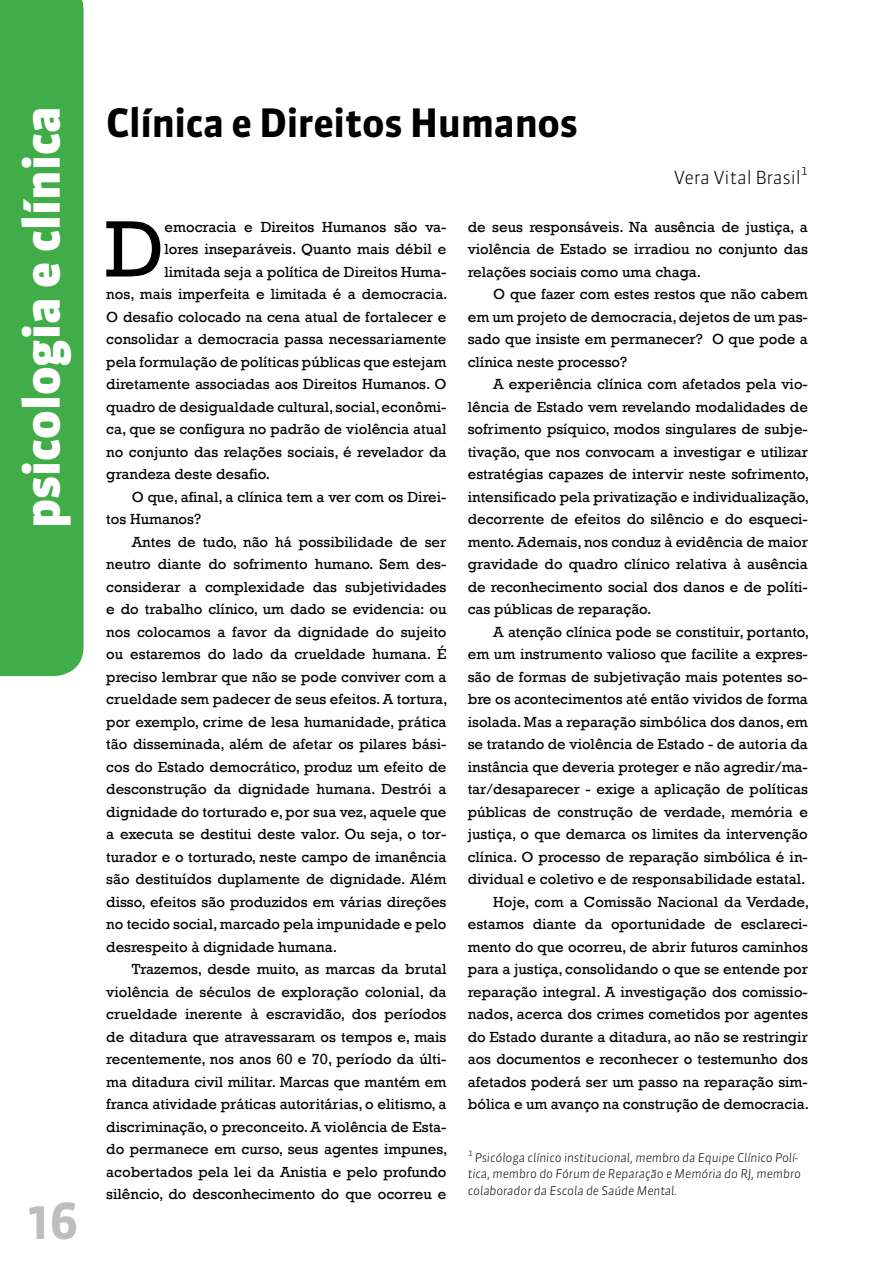
<style>
.page{position:relative;width:893px;height:1263px;background:#fff}
.page>*{position:absolute;margin:0;border:0;box-sizing:border-box;transform-origin:0 0}
.t1{font:81.3px "Rockwell";color:#000}
.t2{font:900 49.5px "Sanuk";color:#fff}
.t3{font:700 49.5px "Sanuk";color:#bcbec0}
.t4{font:700 39px "Sanuk";letter-spacing:-.01em;color:#000}
.t5{font:300 18px "Sanuk";letter-spacing:-.01em;color:#000}
.t6{font:15px/22.5px "Rockwell";color:#000;text-align:justify}
.t7{font:italic 300 12px/16.5px "Sanuk";letter-spacing:-.01em;color:#000}
</style>
<div class="page">
<div style="left:0;top:0;width:84px;height:676px;background:#41ad49"></div>
<h2 class="t2" style="left:11px;top:528px;width:423px;rotate:-90deg">psicologia e clínica</h2>
<h2 class="t3" style="left:27px;top:1190px;width:53px">16</h2>
<h3 class="t4" style="left:106px;top:98px;width:473px">Clínica e Direitos Humanos</h3>
<p class="t5" style="left:674px;top:166px;width:136px">Vera Vital Brasil¹</p>
<h1 class="t1" style="left:105px;top:202px;width:61px">D</h1>
<p class="t6" style="left:165px;top:215px;width:283px">emocracia e Direitos Humanos são va-</p>
<p class="t6" style="left:165px;top:238px;width:283px">lores inseparáveis. Quanto mais débil e</p>
<p class="t6" style="left:165px;top:260px;width:283px">limitada seja a política de Direitos Huma-</p>
<p class="t6" style="left:106px;top:283px;width:343px">nos, mais imperfeita e limitada é a democracia.</p>
<p class="t6" style="left:106px;top:305px;width:342px">O desafio colocado na cena atual de fortalecer e</p>
<p class="t6" style="left:106px;top:328px;width:342px">consolidar a democracia passa necessariamente</p>
<p class="t6" style="left:106px;top:350px;width:342px">pela formulação de políticas públicas que estejam</p>
<p class="t6" style="left:106px;top:373px;width:342px">diretamente associadas aos Direitos Humanos. O</p>
<p class="t6" style="left:106px;top:395px;width:342px">quadro de desigualdade cultural, social, econômi-</p>
<p class="t6" style="left:106px;top:418px;width:342px">ca, que se configura no padrão de violência atual</p>
<p class="t6" style="left:106px;top:440px;width:342px">no conjunto das relações sociais, é revelador da</p>
<p class="t6" style="left:106px;top:463px;width:165px">grandeza deste desafio.</p>
<p class="t6" style="left:132px;top:485px;width:316px">O que, afinal, a clínica tem a ver com os Direi-</p>
<p class="t6" style="left:106px;top:508px;width:96px">tos Humanos?</p>
<p class="t6" style="left:132px;top:530px;width:316px">Antes de tudo, não há possibilidade de ser</p>
<p class="t6" style="left:106px;top:553px;width:342px">neutro diante do sofrimento humano. Sem des-</p>
<p class="t6" style="left:106px;top:575px;width:342px">considerar a complexidade das subjetividades</p>
<p class="t6" style="left:106px;top:598px;width:342px">e do trabalho clínico, um dado se evidencia: ou</p>
<p class="t6" style="left:106px;top:620px;width:342px">nos colocamos a favor da dignidade do sujeito</p>
<p class="t6" style="left:106px;top:643px;width:342px">ou estaremos do lado da crueldade humana. É</p>
<p class="t6" style="left:106px;top:665px;width:342px">preciso lembrar que não se pode conviver com a</p>
<p class="t6" style="left:106px;top:688px;width:343px">crueldade sem padecer de seus efeitos. A tortura,</p>
<p class="t6" style="left:106px;top:710px;width:342px">por exemplo, crime de lesa humanidade, prática</p>
<p class="t6" style="left:106px;top:733px;width:342px">tão disseminada, além de afetar os pilares bási-</p>
<p class="t6" style="left:106px;top:755px;width:342px">cos do Estado democrático, produz um efeito de</p>
<p class="t6" style="left:106px;top:778px;width:342px">desconstrução da dignidade humana. Destrói a</p>
<p class="t6" style="left:106px;top:800px;width:342px">dignidade do torturado e, por sua vez, aquele que</p>
<p class="t6" style="left:106px;top:823px;width:342px">a executa se destitui deste valor. Ou seja, o tor-</p>
<p class="t6" style="left:106px;top:845px;width:342px">turador e o torturado, neste campo de imanência</p>
<p class="t6" style="left:106px;top:868px;width:342px">são destituídos duplamente de dignidade. Além</p>
<p class="t6" style="left:106px;top:890px;width:342px">disso, efeitos são produzidos em várias direções</p>
<p class="t6" style="left:106px;top:913px;width:342px">no tecido social, marcado pela impunidade e pelo</p>
<p class="t6" style="left:106px;top:935px;width:232px">desrespeito à dignidade humana.</p>
<p class="t6" style="left:132px;top:958px;width:316px">Trazemos, desde muito, as marcas da brutal</p>
<p class="t6" style="left:106px;top:980px;width:342px">violência de séculos de exploração colonial, da</p>
<p class="t6" style="left:106px;top:1003px;width:342px">crueldade inerente à escravidão, dos períodos</p>
<p class="t6" style="left:106px;top:1025px;width:342px">de ditadura que atravessaram os tempos e, mais</p>
<p class="t6" style="left:106px;top:1048px;width:342px">recentemente, nos anos 60 e 70, período da últi-</p>
<p class="t6" style="left:106px;top:1070px;width:342px">ma ditadura civil militar. Marcas que mantém em</p>
<p class="t6" style="left:106px;top:1093px;width:342px">franca atividade práticas autoritárias, o elitismo, a</p>
<p class="t6" style="left:106px;top:1115px;width:342px">discriminação, o preconceito. A violência de Esta-</p>
<p class="t6" style="left:106px;top:1138px;width:343px">do permanece em curso, seus agentes impunes,</p>
<p class="t6" style="left:106px;top:1160px;width:342px">acobertados pela lei da Anistia e pelo profundo</p>
<p class="t6" style="left:106px;top:1183px;width:342px">silêncio, do desconhecimento do que ocorreu e</p>
<p class="t6" style="left:468px;top:215px;width:342px">de seus responsáveis. Na ausência de justiça, a violência de Estado se irradiou no conjunto das relações sociais como uma chaga.</p>
<p class="t6" style="left:468px;top:283px;width:342px;text-indent:26px">O que fazer com estes restos que não cabem em um projeto de democracia, dejetos de um pas&shy;sado que insiste em permanecer? O que pode a clínica neste processo?</p>
<p class="t6" style="left:468px;top:373px;width:343px;text-indent:26px">A experiência clínica com afetados pela vio&shy;lência de Estado vem revelando modalidades de sofrimento psíquico, modos singulares de subje&shy;tivação, que nos convocam a investigar e utilizar estratégias capazes de intervir neste sofrimento, intensificado pela privatização e individualização, decorrente de efeitos do silêncio e do esqueci&shy;mento. Ademais, nos conduz à evidência de maior gravidade do quadro clínico relativa à ausência de reconhecimento social dos danos e de políti&shy;cas públicas de reparação.</p>
<p class="t6" style="left:468px;top:620px;width:343px;text-align:right">A atenção clínica pode se constituir, portanto,<br>em um instrumento valioso que facilite a expres&shy;são de formas de subjetivação mais potentes so&shy;bre os acontecimentos até então vividos de forma isolada. Mas a reparação simbólica dos danos, em se tratando de violência de Estado - de autoria da instância que deveria proteger e não agredir/ma&shy;tar/desaparecer - exige a aplicação de políticas públicas de construção de verdade, memória e justiça, o que demarca os limites da intervenção clínica. O processo de reparação simbólica é in&shy;dividual e coletivo e de responsabilidade estatal.<br>Hoje, com a Comissão Nacional da Verdade, estamos diante da oportunidade de esclareci&shy;mento do que ocorreu, de abrir futuros caminhos para a justiça, consolidando o que se entende por reparação integral. A investigação dos comissio&shy;nados, acerca dos crimes cometidos por agentes do Estado durante a ditadura, ao não se restringir aos documentos e reconhecer o testemunho dos afetados poderá ser um passo na reparação sim&shy;bólica e um avanço na construção de democracia.</p>
<p class="t7" style="left:468px;top:1149px;width:335px">¹ Psicóloga clínico institucional, membro da Equipe Clínico Polí&shy;tica, membro do Fórum de Reparação e Memória do RJ, membro colaborador da Escola de Saúde Mental.</p>
</div>
